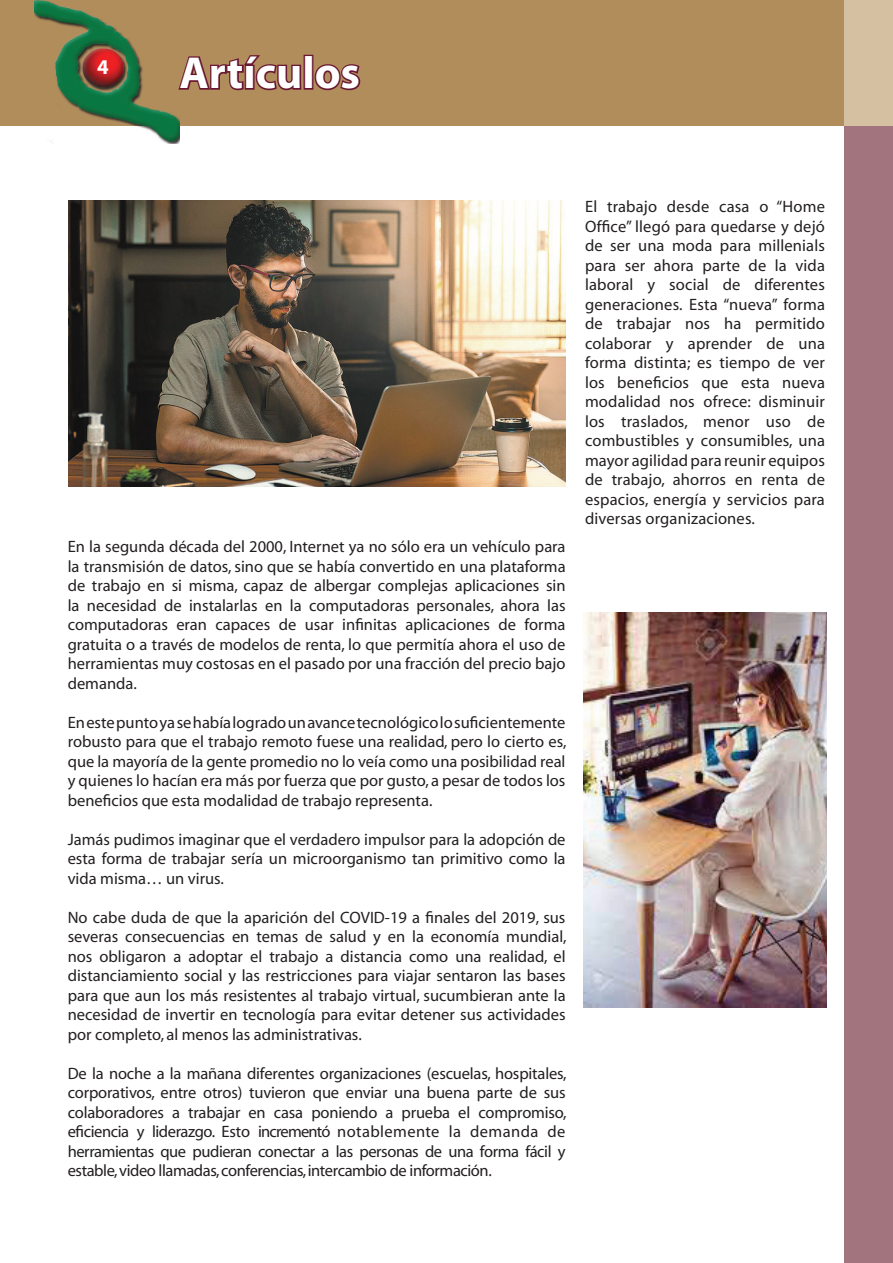
<style>
.page{position:relative;width:893px;height:1263px;background:#fff}
.page>*{position:absolute;margin:0;border:0;box-sizing:border-box;transform-origin:0 0}
.t1{font:700 45px "Myriad";color:#fff}
.t2{font:700 21px "Myriad";color:#fff}
.t3{font:16.5px/19.5px "Myriad";color:#231f20;text-align:justify}
</style>
<div class="page">
<div style="left:0;top:0;width:893px;height:126px;background:#b28d5c"></div>
<div style="left:844px;top:126px;width:49px;height:1137px;background:#a2747d"></div>
<div style="left:844px;top:0;width:49px;height:126px;background:#d5c0a2"></div>
<img style="left:35px;top:0;width:144px;height:144px">
<svg style="left:176px;top:53px;width:126px;height:39px"></svg>
<div style="left:304px;top:55px;width:9px;height:35px;border:3px solid #691831"></div>
<svg style="left:313px;top:63px;width:48px;height:28px"></svg>
<img style="left:584px;top:613px;width:243px;height:395px">
<img style="left:68px;top:200px;width:498px;height:286px">
<p class="t2" style="left:97px;top:57px;width:13px">4</p>
<h1 class="t1" style="left:180px;top:50px;width:182px">Artículos</h1>
<p class="t3" style="left:68px;top:538px;width:499px">En la segunda década del 2000, Internet ya no sólo era un vehículo para la transmisión de datos, sino que se había convertido en una plataforma de trabajo en si misma, capaz de albergar complejas aplicaciones sin la necesidad de instalarlas en la computadoras personales, ahora las computadoras eran capaces de usar infinitas aplicaciones de forma gratuita o a través de modelos de renta, lo que permitía ahora el uso de herramientas muy costosas en el pasado por una fracción del precio bajo demanda.</p>
<p class="t3" style="left:68px;top:713px;width:500px">En este punto ya se había logrado un avance tecnológico lo suficientemente robusto para que el trabajo remoto fuese una realidad, pero lo cierto es, que la mayoría de la gente promedio no lo veía como una posibilidad real y quienes lo hacían era más por fuerza que por gusto, a pesar de todos los beneficios que esta modalidad de trabajo representa.</p>
<p class="t3" style="left:68px;top:830px;width:499px">Jamás pudimos imaginar que el verdadero impulsor para la adopción de esta forma de trabajar sería un microorganismo tan primitivo como la vida misma… un virus.</p>
<p class="t3" style="left:68px;top:908px;width:500px">No cabe duda de que la aparición del COVID-19 a finales del 2019, sus severas consecuencias en temas de salud y en la economía mundial, nos obligaron a adoptar el trabajo a distancia como una realidad, el distanciamiento social y las restricciones para viajar sentaron las bases para que aun los más resistentes al trabajo virtual, sucumbieran ante la necesidad de invertir en tecnología para evitar detener sus actividades por completo, al menos las administrativas.</p>
<p class="t3" style="left:68px;top:1064px;width:500px">De la noche a la mañana diferentes organizaciones (escuelas, hospitales, corporativos, entre otros) tuvieron que enviar una buena parte de sus colaboradores a trabajar en casa poniendo a prueba el compromiso, eficiencia y liderazgo. Esto incrementó notablemente la demanda de herramientas que pudieran conectar a las personas de una forma fácil y estable, video llamadas, conferencias, intercambio de información.</p>
<p class="t3" style="left:585px;top:198px;width:241px">El trabajo desde casa o “Home Office” llegó para quedarse y dejó de ser una moda para millenials para ser ahora parte de la vida laboral y social de diferentes generaciones. Esta “nueva” forma de trabajar nos ha permitido colaborar y aprender de una forma distinta; es tiempo de ver los beneficios que esta nueva modalidad nos ofrece: disminuir los traslados, menor uso de combustibles y consumibles, una mayor agilidad para reunir equipos de trabajo, ahorros en renta de espacios, energía y servicios para diversas organizaciones.</p>
</div>
